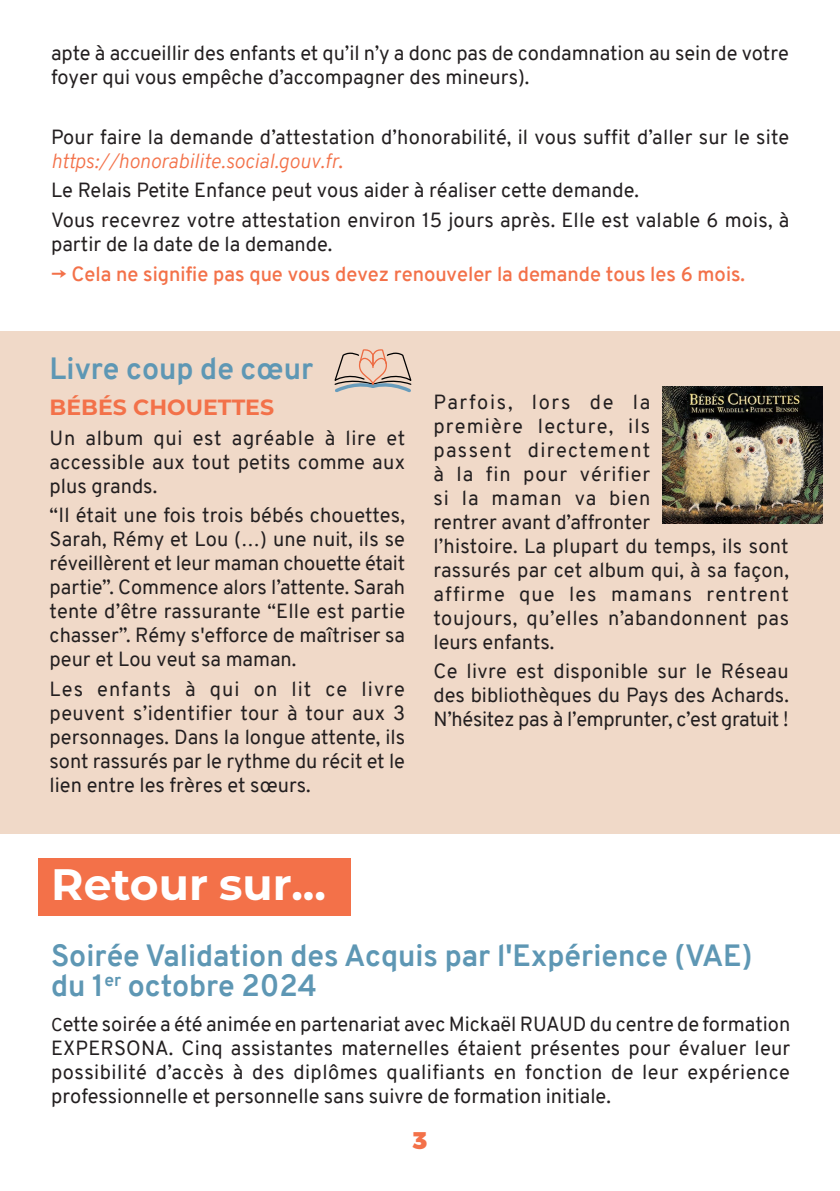
<style>
.page{position:relative;width:840px;height:1191px;background:#fff}
.page>*{position:absolute;margin:0;border:0;box-sizing:border-box;transform-origin:0 0}
.TITRE{font:700 44px "Montserrat";color:#fff}
.SOUS_TITRE{font:700 30px/30px "Overpass";color:#5e97b4}
.TITRE-2{font:900 24px "Montserrat";color:#f37149}
.Texte_Courant{font:700 22px "Montserrat";color:#f37149}
.Texte_Courant-2{font:20px/24px "Overpass";color:#231f20;text-align:justify}
.SOUS_TITRE-2{font:20px/24px "Overpass";color:#231f20;text-align:justify}
.Texte_Courant-3{font:20px/24px "Overpass";letter-spacing:.025em;color:#231f20}
.Texte_Courant-4{font:600 20px "Overpass";color:#f37149}
.s1{font-weight:300;font-style:italic;color:#f37149}
.s2{color:#f37149}
.s3{font-size:18px}
</style>
<div class="page">
<div style="left:0;top:331px;width:839px;height:502px;background:#f0d9c8"></div>
<img style="left:662px;top:386px;width:160px;height:137px">
<svg style="left:334px;top:349px;width:77px;height:43px"></svg>
<div style="left:38px;top:858px;width:312px;height:57px;background:#f37149"></div>
<p class="Texte_Courant-2" style="left:51px;top:42px;width:738px">apte à accueillir des enfants et qu’il n’y a donc pas de condamnation au sein de votre foyer qui vous empêche d’accompagner des mineurs).</p>
<p class="Texte_Courant-2" style="left:51px;top:125px;width:739px">Pour faire la demande d’attestation d’honorabilité, il vous suffit d’aller sur le site <span class="s1">https://honorabilite.social.gouv.fr</span><span class="s2">.</span></p>
<p class="Texte_Courant-2" style="left:51px;top:179px;width:589px">Le Relais Petite Enfance peut vous aider à réaliser cette demande.</p>
<p class="Texte_Courant-2" style="left:51px;top:208px;width:739px">Vous recevrez votre attestation environ 15 jours après. Elle est valable 6 mois, à partir de la date de la demande.</p>
<p class="Texte_Courant-4" style="left:51px;top:259px;width:695px">→ Cela ne signifie pas que vous devez renouveler la demande tous les 6 mois.</p>
<p class="SOUS_TITRE" style="left:50px;top:354px;width:265px">Livre coup de cœur</p>
<p class="Texte_Courant" style="left:50px;top:391px;width:226px">BÉBÉS CHOUETTES</p>
<p class="Texte_Courant-2" style="left:50px;top:426px;width:357px">Un album qui est agréable à lire et accessible aux tout petits comme aux plus grands.</p>
<p class="Texte_Courant-2" style="left:50px;top:503px;width:357px">“Il était une fois trois bébés chouettes, Sarah, Rémy et Lou (…) une nuit, ils se réveillèrent et leur maman chouette était partie”. Commence alors l’attente. Sarah tente d’être rassurante “Elle est partie chasser”. Rémy s'efforce de maîtriser sa peur et Lou veut sa maman.</p>
<p class="Texte_Courant-2" style="left:50px;top:677px;width:357px">Les enfants à qui on lit ce livre peuvent s’identifier tour à tour aux 3 personnages. Dans la longue attente, ils sont rassurés par le rythme du récit et le lien entre les frères et sœurs.</p>
<p class="Texte_Courant-3" style="left:433px;top:390px;width:357px">Parfois, lors de la<br>première lecture, ils<br>passent directement<br>à la fin pour vérifier<br>si la maman va bien<br>rentrer avant d’affronter<br>l’histoire. La plupart du temps, ils sont rassurés par cet album qui, à sa façon, affirme que les mamans rentrent toujours, qu’elles n’abandonnent pas leurs enfants.</p>
<p class="Texte_Courant-2" style="left:433px;top:659px;width:356px">Ce livre est disponible sur le Réseau des bibliothèques du Pays des Achards.<br>N’hésitez pas à l’emprunter, c’est gratuit !</p>
<p class="TITRE" style="left:51px;top:853px;width:276px">Retour sur...</p>
<p class="SOUS_TITRE" style="left:51px;top:940px;width:702px">Soirée Validation des Acquis par l'Expérience (VAE) du 1<sup>er</sup> octobre 2024</p>
<p class="SOUS_TITRE-2" style="left:51px;top:1012px;width:740px"><span class="s3">C</span>ette soirée a été animée en partenariat avec Mickaël RUAUD du centre de formation EXPERSONA. Cinq assistantes maternelles étaient présentes pour évaluer leur possibilité d’accès à des diplômes qualifiants en fonction de leur expérience professionnelle et personnelle sans suivre de formation initiale.</p>
<p class="TITRE-2" style="left:412px;top:1120px;width:16px">3</p>
</div>
